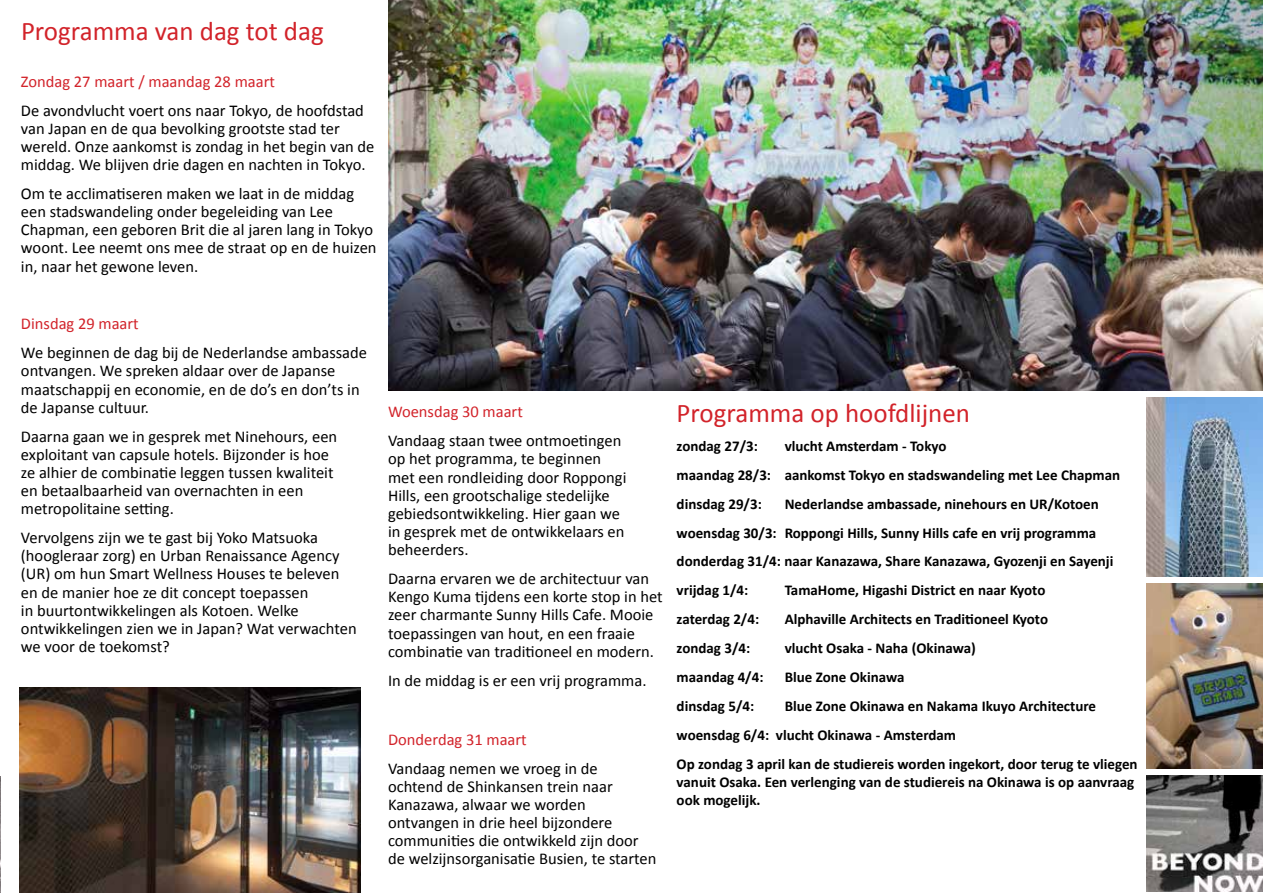
<style>
.page{position:relative;width:1263px;height:893px;background:#fff}
.page>*{position:absolute;margin:0;border:0;box-sizing:border-box;transform-origin:0 0}
.t1{font:27px "Calibri";color:#d2232a}
.t2{font:16.5px/18.1px "Calibri";color:#000}
.t3{font:16.5px "Calibri";color:#d2232a}
.t4{font:700 15px/29px "Calibri";color:#000}
</style>
<div class="page">
<img style="left:0;top:777px;width:1px;height:116px">
<img style="left:388px;top:0;width:875px;height:391px">
<img style="left:20px;top:688px;width:341px;height:205px">
<img style="left:1146px;top:397px;width:117px;height:179px">
<img style="left:1146px;top:775px;width:117px;height:117px">
<img style="left:1146px;top:584px;width:117px;height:184px">
<h1 class="t1" style="left:21px;top:14px;width:304px">Programma van dag tot dag</h1>
<p class="t3" style="left:21px;top:71px;width:255px">Zondag 27 maart / maandag 28 maart</p>
<p class="t2" style="left:21px;top:101px;width:355px">De avondvlucht voert ons naar Tokyo, de hoofdstad van Japan en de qua bevolking grootste stad ter wereld. Onze aankomst is zondag in het begin van de middag. We blijven drie dagen en nachten in Tokyo.</p>
<p class="t2" style="left:21px;top:184px;width:357px">Om te acclimatiseren maken we laat in de middag een stadswandeling onder begeleiding van Lee Chapman, een geboren Brit die al jaren lang in Tokyo woont. Lee neemt ons mee de straat op en de huizen in, naar het gewone leven.</p>
<p class="t3" style="left:21px;top:313px;width:119px">Dinsdag 29 maart</p>
<p class="t2" style="left:21px;top:344px;width:348px">We beginnen de dag bij de Nederlandse ambassade ontvangen. We spreken aldaar over de Japanse maatschappij en economie, en de do’s en don’ts in de Japanse cultuur.</p>
<p class="t2" style="left:21px;top:427px;width:318px">Daarna gaan we in gesprek met Ninehours, een exploitant van capsule hotels. Bijzonder is hoe ze alhier de combinatie leggen tussen kwaliteit en betaalbaarheid van overnachten in een metropolitaine setting.</p>
<p class="t2" style="left:21px;top:529px;width:337px">Vervolgens zijn we te gast bij Yoko Matsuoka (hoogleraar zorg) en Urban Renaissance Agency (UR) om hun Smart Wellness Houses te beleven en de manier hoe ze dit concept toepassen<br>in buurtontwikkelingen als Kotoen. Welke ontwikkelingen zien we in Japan? Wat verwachten we voor de toekomst?</p>
<p class="t3" style="left:388px;top:401px;width:136px">Woensdag 30 maart</p>
<p class="t2" style="left:388px;top:432px;width:240px">Vandaag staan twee ontmoetingen op het programma, te beginnen met een rondleiding door Roppongi<br>Hills, een grootschalige stedelijke gebiedsontwikkeling. Hier gaan we in gesprek met de ontwikkelaars en beheerders.</p>
<p class="t2" style="left:388px;top:570px;width:276px">Daarna ervaren we de architectuur van Kengo Kuma tijdens een korte stop in het zeer charmante Sunny Hills Cafe. Mooie toepassingen van hout, en een fraaie combinatie van traditioneel en modern.</p>
<p class="t2" style="left:388px;top:671px;width:260px">In de middag is er een vrij programma.</p>
<p class="t3" style="left:388px;top:729px;width:140px">Donderdag 31 maart</p>
<p class="t2" style="left:388px;top:759px;width:270px">Vandaag nemen we vroeg in de ochtend de Shinkansen trein naar Kanazawa, alwaar we worden ontvangen in drie heel bijzondere communities die ontwikkeld zijn door de welzijnsorganisatie Busien, te starten</p>
<h1 class="t1" style="left:677px;top:396px;width:295px">Programma op hoofdlijnen</h1>
<p class="t4" style="left:677px;top:431px;width:83px">zondag 27/3:</p>
<p class="t4" style="left:677px;top:431px;width:445px;text-indent:108px">vlucht Amsterdam - Tokyo<br>maandag 28/3: aankomst Tokyo en stadswandeling met Lee Chapman dinsdag 29/3:</p>
<p class="t4" style="left:677px;top:489px;width:438px;text-indent:108px">Nederlandse ambassade, ninehours en UR/Kotoen woensdag 30/3: Roppongi Hills, Sunny Hills cafe en vrij programma donderdag 31/4: naar Kanazawa, Share Kanazawa, Gyozenji en Sayenji vrijdag 1/4:</p>
<p class="t4" style="left:785px;top:576px;width:262px">TamaHome, Higashi District en naar Kyoto</p>
<p class="t4" style="left:677px;top:605px;width:84px">zaterdag 2/4:</p>
<p class="t4" style="left:785px;top:605px;width:265px">Alphaville Architects en Traditioneel Kyoto</p>
<p class="t4" style="left:677px;top:634px;width:75px">zondag 3/4:</p>
<p class="t4" style="left:785px;top:634px;width:193px">vlucht Osaka - Naha (Okinawa)</p>
<p class="t4" style="left:677px;top:662px;width:88px">maandag 4/4:</p>
<p class="t4" style="left:785px;top:662px;width:121px">Blue Zone Okinawa</p>
<p class="t4" style="left:677px;top:691px;width:79px">dinsdag 5/4:</p>
<p class="t4" style="left:677px;top:691px;width:462px;text-indent:108px">Blue Zone Okinawa en Nakama Ikuyo Architecture woensdag 6/4: vlucht Okinawa - Amsterdam<br>Op zondag 3 april kan de studiereis worden ingekort, door terug te vliegen</p>
<p class="t4" style="left:677px;top:773px;width:459px;line-height:18.1px">vanuit Osaka. Een verlenging van de studiereis na Okinawa is op aanvraag ook mogelijk.</p>
</div>
